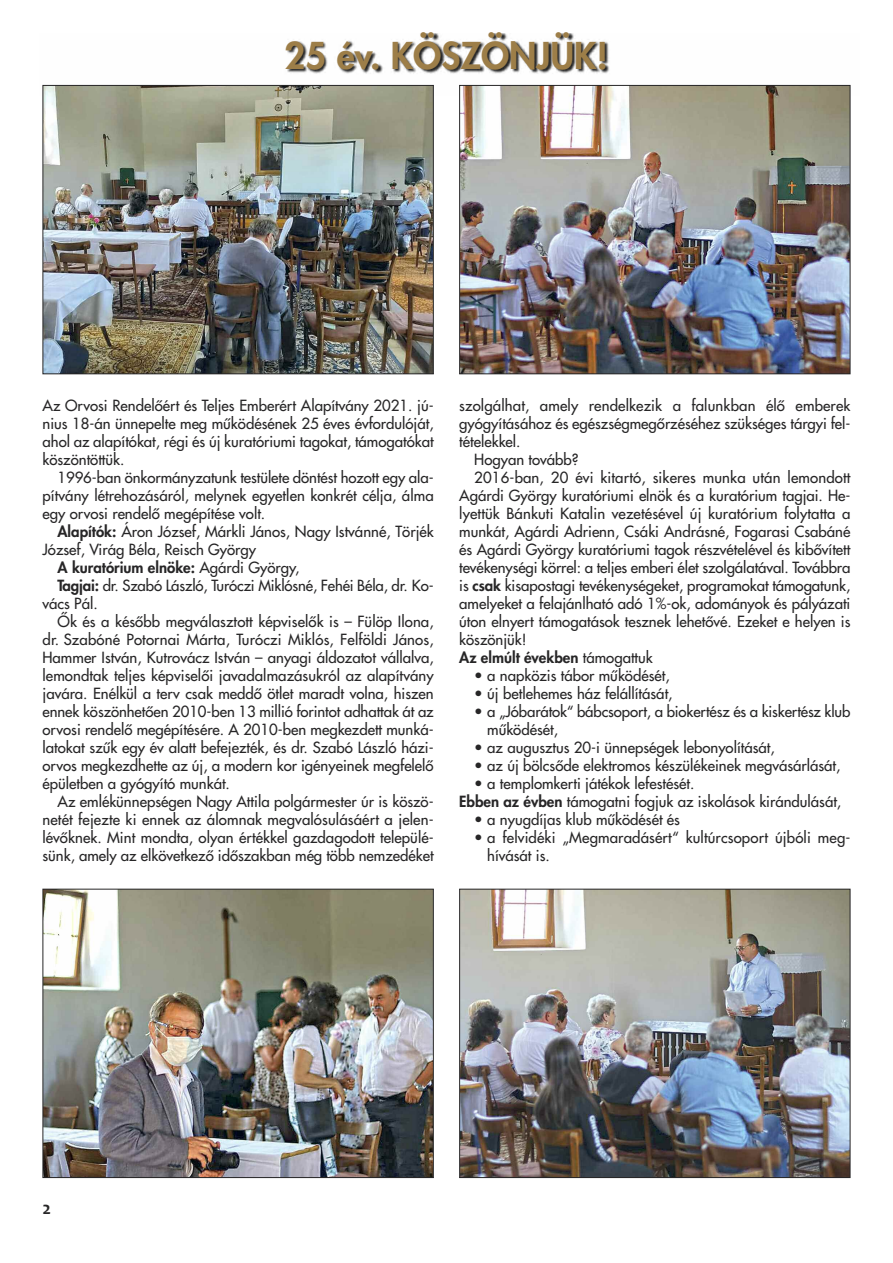
<style>
.page{position:relative;width:893px;height:1263px;background:#fff}
.page>*{position:absolute;margin:0;border:0;box-sizing:border-box;transform-origin:0 0}
.t1{font:700 36px "H Futura 2";color:#9d7e48}
.t2{font:700 18px "Candara";color:#272627}
.t3{font:15px/18px "H Futura 2";color:#272627}
.t4{font:700 15px "H Futura 2";color:#272627}
.s1{font-weight:700}
.s2{font-weight:400}
</style>
<div class="page">
<img style="left:42px;top:34px;width:809px;height:61px">
<img style="left:461px;top:87px;width:387px;height:285px">
<div style="left:459px;top:85px;width:391px;height:289px;border:1px solid #272627"></div>
<img style="left:45px;top:87px;width:387px;height:285px">
<div style="left:43px;top:85px;width:391px;height:289px;border:1px solid #272627"></div>
<img style="left:45px;top:891px;width:387px;height:285px">
<div style="left:43px;top:889px;width:391px;height:289px;border:1px solid #272627"></div>
<img style="left:461px;top:891px;width:387px;height:285px">
<div style="left:459px;top:889px;width:391px;height:289px;border:1px solid #272627"></div>
<h1 class="t1" style="left:285px;top:32px;width:325px">25 év. KÖszÖnjüK!</h1>
<p class="t3" style="left:43px;top:396px;width:393px;text-align:justify">Az Orvosi Rendelőért és Teljes Emberért Alapítvány 2021. jú&shy;nius 18-án ünnepelte meg működésének 25 éves évfordulóját, ahol az alapítókat, régi és új kuratóriumi tagokat, támogatókat köszöntöttük.</p>
<p class="t3" style="left:43px;top:468px;width:393px;text-align:justify;text-indent:15px">1996-ban önkormányzatunk testülete döntést hozott egy ala&shy;pítvány létrehozásáról, melynek egyetlen konkrét célja, álma egy orvosi rendelő megépítése volt.</p>
<p class="t3" style="left:58px;top:522px;width:378px"><span class="s1">Alapítók:</span> Áron József, Márkli János, Nagy Istvánné, Törjék</p>
<p class="t3" style="left:43px;top:540px;width:215px">József, Virág Béla, Reisch György</p>
<p class="t4" style="left:58px;top:557px;width:243px">A kuratórium elnöke: <span class="s2">Agárdi György,</span></p>
<p class="t3" style="left:58px;top:576px;width:378px"><span class="s1">Tagjai:</span> dr. Szabó László, Turóczi Miklósné, Fehéi Béla, dr. Ko-</p>
<p class="t3" style="left:43px;top:594px;width:57px">vács Pál.</p>
<p class="t3" style="left:58px;top:612px;width:378px">Ők és a később megválasztott képviselők is – Fülöp Ilona,</p>
<p class="t3" style="left:43px;top:630px;width:393px">dr. Szabóné Potornai Márta, Turóczi Miklós, Felföldi János,</p>
<p class="t3" style="left:43px;top:648px;width:393px">Hammer István, Kutrovácz István – anyagi áldozatot vállalva,</p>
<p class="t3" style="left:43px;top:666px;width:393px">lemondtak teljes képviselői javadalmazásukról az alapítvány</p>
<p class="t3" style="left:43px;top:684px;width:393px">javára. Enélkül a terv csak meddő ötlet maradt volna, hiszen</p>
<p class="t3" style="left:43px;top:702px;width:393px">ennek köszönhetően 2010-ben 13 millió forintot adhattak át az</p>
<p class="t3" style="left:43px;top:720px;width:393px">orvosi rendelő megépítésére. A 2010-ben megkezdett munká-</p>
<p class="t3" style="left:43px;top:738px;width:393px">latokat szűk egy év alatt befejezték, és dr. Szabó László házi-</p>
<p class="t3" style="left:43px;top:756px;width:393px">orvos megkezdhette az új, a modern kor igényeinek megfelelő</p>
<p class="t3" style="left:43px;top:774px;width:189px">épületben a gyógyító munkát.</p>
<p class="t3" style="left:58px;top:792px;width:378px">Az emlékünnepségen Nagy Attila polgármester úr is köszö-</p>
<p class="t3" style="left:43px;top:810px;width:393px">netét fejezte ki ennek az álomnak megvalósulásáért a jelen-</p>
<p class="t3" style="left:43px;top:828px;width:393px">lévőknek. Mint mondta, olyan értékkel gazdagodott települé-</p>
<p class="t3" style="left:43px;top:846px;width:393px">sünk, amely az elkövetkező időszakban még több nemzedéket</p>
<p class="t3" style="left:459px;top:396px;width:393px">szolgálhat, amely rendelkezik a falunkban élő emberek</p>
<p class="t3" style="left:459px;top:414px;width:393px">gyógyításához és egészségmegőrzéséhez szükséges tárgyi fel-</p>
<p class="t3" style="left:459px;top:432px;width:63px">tételekkel.</p>
<p class="t3" style="left:474px;top:450px;width:106px">Hogyan tovább?</p>
<p class="t3" style="left:474px;top:468px;width:378px">2016-ban, 20 évi kitartó, sikeres munka után lemondott</p>
<p class="t3" style="left:459px;top:486px;width:393px">Agárdi György kuratóriumi elnök és a kuratórium tagjai. He-</p>
<p class="t3" style="left:459px;top:504px;width:393px">lyettük Bánkuti Katalin vezetésével új kuratórium folytatta a</p>
<p class="t3" style="left:459px;top:522px;width:393px">munkát, Agárdi Adrienn, Csáki Andrásné, Fogarasi Csabáné</p>
<p class="t3" style="left:459px;top:540px;width:393px">és Agárdi György kuratóriumi tagok részvételével és kibővített</p>
<p class="t3" style="left:459px;top:558px;width:393px">tevékenységi körrel: a teljes emberi élet szolgálatával. Továbbra</p>
<p class="t3" style="left:459px;top:576px;width:393px">is <span class="s1">csak</span> kisapostagi tevékenységeket, programokat támogatunk,</p>
<p class="t3" style="left:459px;top:594px;width:393px">amelyeket a felajánlható adó 1%-ok, adományok és pályázati</p>
<p class="t3" style="left:459px;top:612px;width:393px">úton elnyert támogatások tesznek lehetővé. Ezeket e helyen is</p>
<p class="t3" style="left:459px;top:630px;width:69px">köszönjük!</p>
<p class="t4" style="left:459px;top:647px;width:195px">Az elmúlt években <span class="s2">támogattuk</span></p>
<p class="t3" style="left:474px;top:666px;width:197px">• a napközis tábor működését,</p>
<p class="t3" style="left:474px;top:684px;width:200px">• új betlehemes ház felállítását,</p>
<p class="t3" style="left:487px;top:702px;width:365px;text-indent:-13px">• a „Jóbarátok“ bábcsoport, a biokertész és a kiskertész klub működését,</p>
<p class="t3" style="left:474px;top:738px;width:302px">• az augusztus 20-i ünnepségek lebonyolítását,</p>
<p class="t3" style="left:474px;top:756px;width:368px">• az új bölcsőde elektromos készülékeinek megvásárlását,</p>
<p class="t3" style="left:459px;top:774px;width:384px;text-indent:15px">• a templomkerti játékok lefestését.<br><span class="s1">Ebben az évben</span> támogatni fogjuk az iskolások kirándulását,</p>
<p class="t3" style="left:474px;top:810px;width:207px">• a nyugdíjas klub működését és</p>
<p class="t3" style="left:487px;top:828px;width:365px;text-indent:-13px">• a felvidéki „Megmaradásért“ kultúrcsoport újbóli meg&shy;hívását is.</p>
<p class="t2" style="left:43px;top:1197px;width:10px">2</p>
</div>
